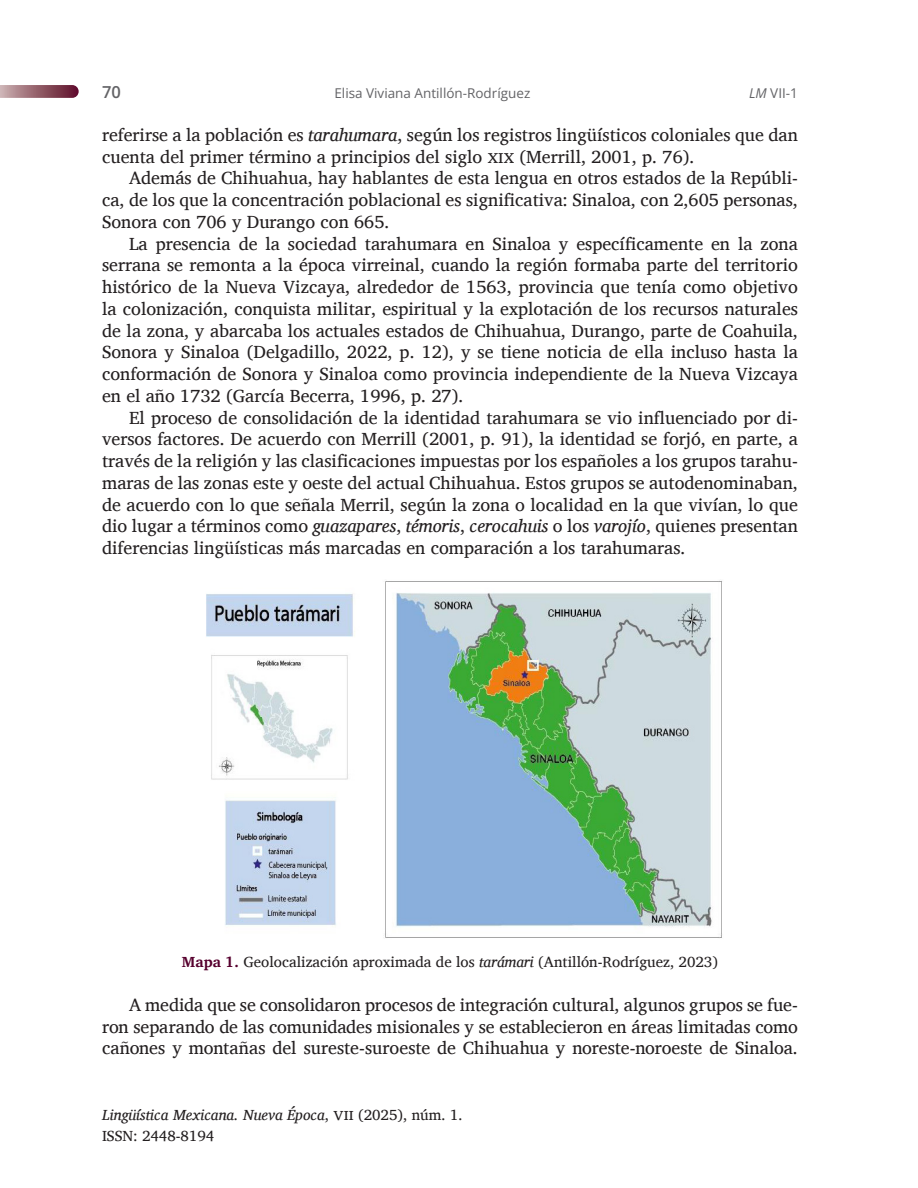
<style>
.page{position:relative;width:918px;height:1188px;background:#fff}
.page>*{position:absolute;margin:0;border:0;box-sizing:border-box;transform-origin:0 0}
.TG{font:18px/21.8px "Charis SIL";color:#231f20;text-align:justify}
.TG_s_s{font:18px/21.8px "Charis SIL";color:#231f20}
.t1{font:600 16.5px "Open Sans";color:#636366}
.Píe_de_figura{font:15px "Charis SIL";color:#231f20}
.t2{font:italic 15px/21.8px "Charis SIL";color:#231f20}
.t3{font:13.5px "Open Sans";color:#636366}
.s1{font-style:italic}
.s2{font-weight:700;color:#57002e}
.s3{font-style:normal}
.s4{font-style:normal;font-size:16.5px}
</style>
<div class="page">
<img style="left:206px;top:581px;width:516px;height:357px">
<svg style="left:0;top:85px;width:79px;height:13px"></svg>
<p class="t1" style="left:102px;top:81px;width:20px">70</p>
<p class="t3" style="left:334px;top:84px;width:197px">Elisa Viviana Antillón-Rodríguez</p>
<p class="t3" style="left:749px;top:84px;width:50px"><span class="s1">LM</span> VII-1</p>
<p class="TG_s_s" style="left:102px;top:124px;width:697px">referirse a la población es <span class="s1">tarahumara</span>, según los registros lingüísticos coloniales que dan cuenta del primer término a principios del siglo xix (Merrill, 2001, p. 76).</p>
<p class="TG" style="left:102px;top:167px;width:697px;text-indent:27px">Además de Chihuahua, hay hablantes de esta lengua en otros estados de la Repúbli&shy;ca, de los que la concentración poblacional es significativa: Sinaloa, con 2,605 personas, Sonora con 706 y Durango con 665.</p>
<p class="TG" style="left:102px;top:232px;width:697px;text-indent:27px">La presencia de la sociedad tarahumara en Sinaloa y específicamente en la zona serrana se remonta a la época virreinal, cuando la región formaba parte del territorio histórico de la Nueva Vizcaya, alrededor de 1563, provincia que tenía como objetivo la colonización, conquista militar, espiritual y la explotación de los recursos naturales de la zona, y abarcaba los actuales estados de Chihuahua, Durango, parte de Coahuila, Sonora y Sinaloa (Delgadillo, 2022, p. 12), y se tiene noticia de ella incluso hasta la conformación de Sonora y Sinaloa como provincia independiente de la Nueva Vizcaya en el año 1732 (García Becerra, 1996, p. 27).</p>
<p class="TG" style="left:102px;top:406px;width:697px;text-indent:27px">El proceso de consolidación de la identidad tarahumara se vio influenciado por di&shy;versos factores. De acuerdo con Merrill (2001, p. 91), la identidad se forjó, en parte, a través de la religión y las clasificaciones impuestas por los españoles a los grupos tarahu&shy;maras de las zonas este y oeste del actual Chihuahua. Estos grupos se autodenominaban, de acuerdo con lo que señala Merril, según la zona o localidad en la que vivían, lo que dio lugar a términos como <span class="s1">guazapares</span>, <span class="s1">témoris</span>, <span class="s1">cerocahuis</span> o los <span class="s1">varojío</span>, quienes presentan diferencias lingüísticas más marcadas en comparación a los tarahumaras.</p>
<p class="Píe_de_figura" style="left:182px;top:953px;width:538px"><span class="s2">Mapa 1.</span> Geolocalización aproximada de los <span class="s1">tarámari</span> (Antillón-Rodríguez, 2023)</p>
<p class="TG" style="left:102px;top:994px;width:697px;text-indent:27px">A medida que se consolidaron procesos de integración cultural, algunos grupos se fue&shy;ron separando de las comunidades misionales y se establecieron en áreas limitadas como cañones y montañas del sureste-suroeste de Chihuahua y noreste-noroeste de Sinaloa.</p>
<p class="t2" style="left:102px;top:1104px;width:362px">Lingüística Mexicana. Nueva Época<span class="s3">,</span> <span class="s4">vii</span> <span class="s3">(2025), núm. 1.<br>ISSN: 2448-8194</span></p>
</div>
